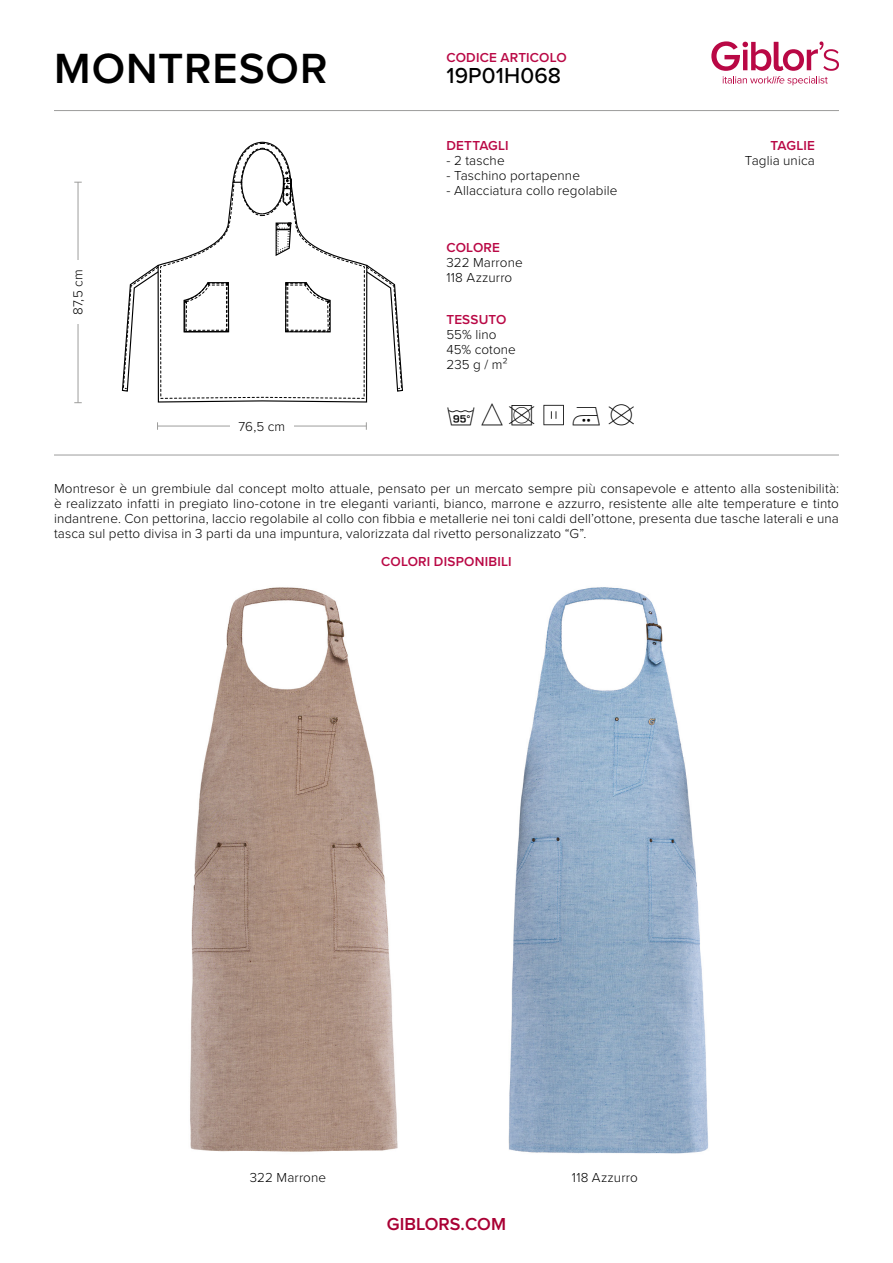
<style>
.page{position:relative;width:893px;height:1263px;background:#fff}
.page>*{position:absolute;margin:0;border:0;box-sizing:border-box;transform-origin:0 0}
.t1{font:600 43.8px "Proxima Nova";letter-spacing:.025em;color:#000}
.t2{font:30px "Wash Care Symbols M54";color:#000}
.t3{font:500 22.5px "Proxima Nova";letter-spacing:.005em;color:#000}
.t4{font:600 18px "Proxima Nova";color:#a90034}
.t5{font:300 13.5px/15px "Proxima Nova";letter-spacing:.01em;color:#000}
.t6{font:600 13.5px "Proxima Nova";letter-spacing:.015em;color:#b90845}
</style>
<div class="page">
<svg style="left:711px;top:41px;width:128px;height:44px"></svg>
<hr style="left:54px;top:110px;width:785px;height:1px;background:#9d9d9c">
<hr style="left:54px;top:455px;width:785px;height:1px;background:#9d9d9c">
<svg style="left:543px;top:405px;width:21px;height:20px"></svg>
<img style="left:508px;top:587px;width:201px;height:567px">
<img style="left:190px;top:587px;width:208px;height:565px">
<svg style="left:121px;top:141px;width:282px;height:258px"></svg>
<hr style="left:78px;top:182px;width:1px;height:221px;background:#9d9d9c">
<div style="left:72px;top:261px;width:10px;height:63px;background:#fff"></div>
<hr style="left:157px;top:426px;width:210px;height:1px;background:#9d9d9c">
<div style="left:230px;top:420px;width:64px;height:10px;background:#fff"></div>
<h1 class="t1" style="left:54px;top:36px;width:275px">MONTRESOR</h1>
<p class="t6" style="left:446px;top:48px;width:122px">CODICE ARTICOLO</p>
<h3 class="t3" style="left:446px;top:59px;width:116px">19P01H068</h3>
<p class="t5" style="left:70px;top:315px;width:47px;rotate:-90deg">87,5 cm</p>
<p class="t5" style="left:239px;top:418px;width:48px">76,5 cm</p>
<p class="t6" style="left:446px;top:136px;width:64px">DETTAGLI</p>
<p class="t5" style="left:446px;top:152px;width:60px">- 2 tasche</p>
<p class="t5" style="left:446px;top:167px;width:135px">- Taschino portapenne</p>
<p class="t5" style="left:446px;top:182px;width:172px">- Allacciatura collo regolabile</p>
<p class="t6" style="left:446px;top:238px;width:55px">COLORE</p>
<p class="t5" style="left:446px;top:254px;width:78px">322 Marrone<br>118 Azzurro</p>
<p class="t6" style="left:446px;top:310px;width:61px">TESSUTO</p>
<p class="t5" style="left:446px;top:326px;width:71px">55% lino<br>45% cotone<br>235 g / m²</p>
<h2 class="t2" style="left:446px;top:396px;width:31px">●</h2>
<p class="t6" style="left:770px;top:136px;width:46px">TAGLIE</p>
<p class="t5" style="left:745px;top:152px;width:71px">Taglia unica</p>
<p class="t5" style="left:54px;top:480px;width:786px;text-align:justify">Montresor è un grembiule dal concept molto attuale, pensato per un mercato sempre più consapevole e attento alla sostenibilità: è realizzato infatti in pregiato lino-cotone in tre eleganti varianti, bianco, marrone e azzurro, resistente alle alte temperature e tinto indantrene. Con pettorina, laccio regolabile al collo con fibbia e metallerie nei toni caldi dell’ottone, presenta due tasche laterali e una tasca sul petto divisa in 3 parti da una impuntura, valorizzata dal rivetto personalizzato “G”.</p>
<p class="t6" style="left:381px;top:551px;width:132px">COLORI DISPONIBILI</p>
<p class="t5" style="left:250px;top:1169px;width:78px">322 Marrone</p>
<p class="t5" style="left:572px;top:1169px;width:67px">118 Azzurro</p>
<h3 class="t4" style="left:387px;top:1210px;width:121px">GIBLORS.COM</h3>
</div>
